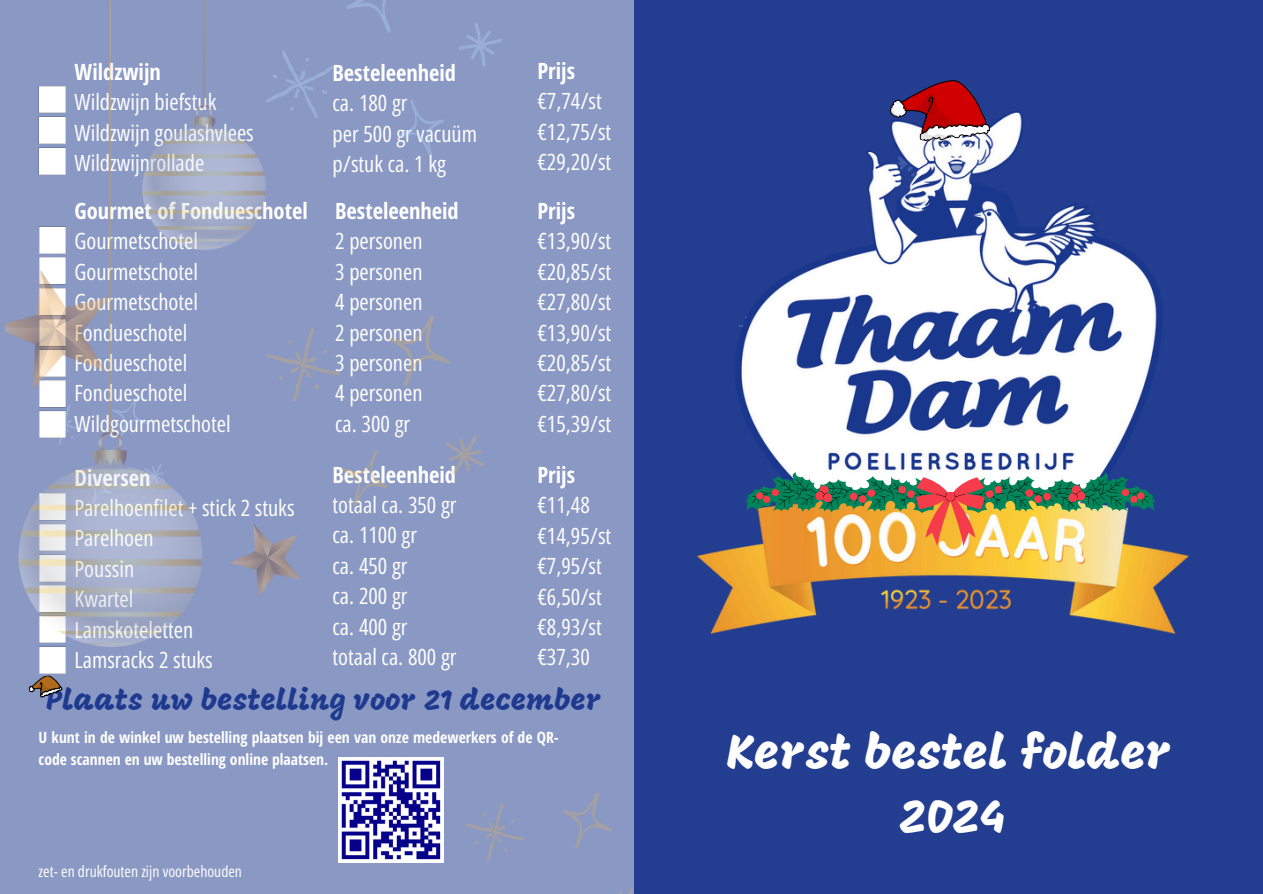
<style>
.page{position:relative;width:1263px;height:894px;background:#fff}
.page>*{position:absolute;margin:0;border:0;box-sizing:border-box;transform-origin:0 0}
.t1{font:48.9px "Mogra";color:#fff}
.t2{font:29.55px "Mogra";color:#1e3a8f}
.t3{font:22.5px/30.3px "Open Sans Hebrew Condensed";color:#fff}
.t4{font:700 15.6px/22.5px "Open Sans Hebrew Condensed";color:#fff}
.t5{font:15.6px "Open Sans Hebrew Condensed";color:#fff}
.s1{font-weight:700}
</style>
<div class="page">
<div style="left:0;top:0;width:1263px;height:893px;background:#8a98c4"></div>
<div style="left:634px;top:0;width:629px;height:893px;background:#1e3a8f"></div>
<img style="left:697px;top:111px;width:492px;height:522px">
<svg style="left:885px;top:80px;width:107px;height:126px"></svg>
<svg style="left:745px;top:472px;width:411px;height:74px;background:#a59d77"></svg>
<svg style="left:298px;top:328px;width:42px;height:65px"></svg>
<svg style="left:445px;top:435px;width:40px;height:39px"></svg>
<svg style="left:388px;top:315px;width:63px;height:71px"></svg>
<svg style="left:342px;top:450px;width:46px;height:57px"></svg>
<img style="left:6px;top:0;width:292px;height:646px">
<svg style="left:466px;top:803px;width:58px;height:58px"></svg>
<svg style="left:619px;top:888px;width:14px;height:5px"></svg>
<svg style="left:563px;top:792px;width:49px;height:57px"></svg>
<svg style="left:251px;top:0;width:251px;height:166px"></svg>
<svg style="left:29px;top:493px;width:37px;height:204px"></svg>
<img style="left:339px;top:757px;width:104px;height:105px">
<p class="t3" style="left:75px;top:57px;width:181px"><span class="s1">Wildzwijn<br></span>Wildzwijn biefstuk<br>Wildzwijn goulashvlees<br>Wildzwijnrollade</p>
<p class="t3" style="left:333px;top:58px;width:146px"><span class="s1">Besteleenheid </span>ca. 180 gr<br>per 500 gr vacuüm p/stuk ca. 1 kg</p>
<p class="t3" style="left:537px;top:56px;width:75px"><span class="s1">Prijs </span>€7,74/st €12,75/st €29,20/st</p>
<h3 class="t3" style="left:75px;top:196px;width:235px"><span class="s1">Gourmet of Fondueschotel<br></span>Gourmetschotel<br>Gourmetschotel<br>Gourmetschotel<br>Fondueschotel<br>Fondueschotel<br>Fondueschotel<br>Wildgourmetschotel</h3>
<p class="t3" style="left:75px;top:462px;width:221px"><span class="s1">Diversen<br></span>Parelhoenfilet + stick 2 stuks<br>Parelhoen<br>Poussin<br>Kwartel<br>Lamskoteletten<br>Lamsracks 2 stuks</p>
<p class="t3" style="left:335px;top:196px;width:125px"><span class="s1">Besteleenheid<br></span>2 personen<br>3 personen<br>4 personen<br>2 personen<br>3 personen<br>4 personen<br>ca. 300 gr</p>
<p class="t3" style="left:537px;top:196px;width:75px"><span class="s1">Prijs </span>€13,90/st €20,85/st €27,80/st €13,90/st €20,85/st €27,80/st €15,39/st</p>
<p class="t3" style="left:333px;top:459px;width:125px"><span class="s1">Besteleenheid </span>totaal ca. 350 gr ca. 1100 gr<br>ca. 450 gr<br>ca. 200 gr<br>ca. 400 gr totaal ca. 800 gr</p>
<p class="t3" style="left:537px;top:460px;width:75px"><span class="s1">Prijs </span>€11,48 €14,95/st €7,95/st €6,50/st €8,93/st €37,30</p>
<p class="t2" style="left:45px;top:688px;width:558px">Plaats uw bestelling voor 21 december</p>
<p class="t4" style="left:39px;top:725px;width:522px">U kunt in de winkel uw bestelling plaatsen bij een van onze medewerkers of de QR&shy;code scannen en uw bestelling online plaatsen.</p>
<p class="t1" style="left:726px;top:732px;width:447px">Kerst bestel folder</p>
<p class="t1" style="left:899px;top:796px;width:108px">2024</p>
<p class="t5" style="left:39px;top:861px;width:205px">zet- en drukfouten zijn voorbehouden</p>
</div>
